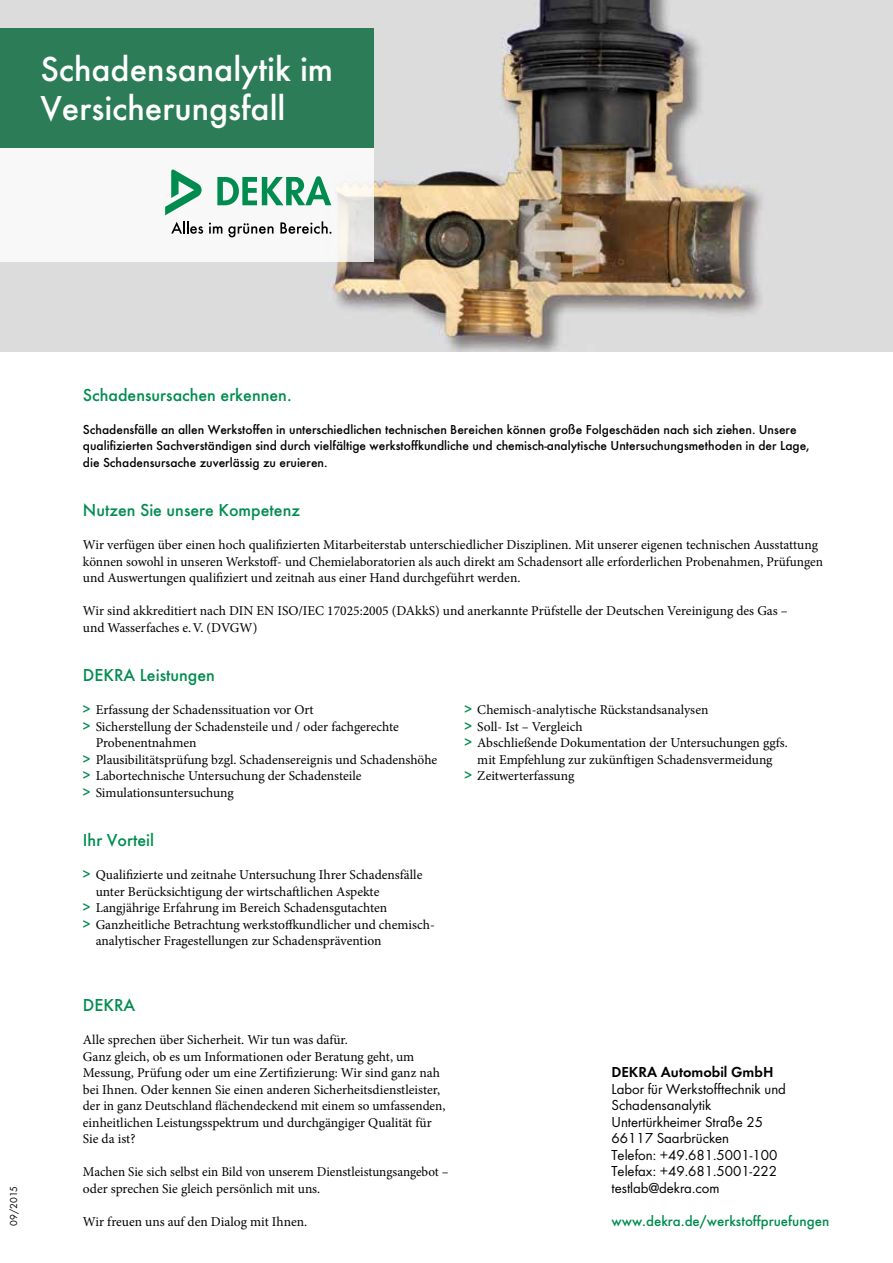
<style>
.page{position:relative;width:893px;height:1263px;background:#fff}
.page>*{position:absolute;margin:0;border:0;box-sizing:border-box;transform-origin:0 0}
.t1{font:500 36px/39px "Futura T";color:#fff}
.t2{font:500 18px "Futura T";color:#008c4f}
.t3{font:15px/16.5px "Futura T Boo";color:#000}
.t4{font:500 15px "Futura T";color:#008c4f}
.t5{font:15px "Futura T Dem";color:#000}
.t6{font:13.5px/16.5px "Minion Pro";color:#000}
.t7{font:500 13.5px/16.5px "Futura T";color:#000}
.t8{font:10.5px "Futura T Boo";color:#000}
.s1{font-family:"Futura T";font-weight:500;font-size:15px;color:#008c4f}
</style>
<div class="page">
<img style="left:0;top:0;width:893px;height:351px">
<div style="left:0;top:28px;width:374px;height:120px;background:#2c7c57"></div>
<svg style="left:0;top:148px;width:374px;height:114px"></svg>
<svg style="left:217px;top:176px;width:114px;height:29px"></svg>
<svg style="left:165px;top:170px;width:37px;height:45px"></svg>
<svg style="left:171px;top:221px;width:32px;height:13px"></svg>
<svg style="left:209px;top:223px;width:13px;height:11px"></svg>
<svg style="left:228px;top:223px;width:46px;height:14px"></svg>
<svg style="left:280px;top:221px;width:51px;height:13px"></svg>
<h1 class="t1" style="left:40px;top:49px;width:294px">Schadensanalytik im<br>Versicherungsfall</h1>
<p class="t8" style="left:8px;top:1226px;width:41px;rotate:-90deg">09/2015</p>
<h2 class="t2" style="left:83px;top:384px;width:210px">Schadensursachen erkennen.</h2>
<p class="t7" style="left:83px;top:421px;width:728px">Schadensfälle an allen Werkstoffen in unterschiedlichen technischen Bereichen können große Folgeschäden nach sich ziehen. Unsere qualifizierten Sachverständigen sind durch vielfältige werkstoffkundliche und chemisch-analytische Untersuchungsmethoden in der Lage, die Schadensursache zuverlässig zu eruieren.</p>
<h2 class="t2" style="left:83px;top:499px;width:219px">Nutzen Sie unsere Kompetenz</h2>
<p class="t6" style="left:83px;top:537px;width:742px">Wir verfügen über einen hoch qualifizierten Mitarbeiterstab unterschiedlicher Disziplinen. Mit unserer eigenen technischen Ausstattung können sowohl in unseren Werkstoff- und Chemielaboratorien als auch direkt am Schadensort alle erforderlichen Probenahmen, Prüfungen und Auswertungen qualifiziert und zeitnah aus einer Hand durchgeführt werden.</p>
<p class="t6" style="left:83px;top:602px;width:706px">Wir sind akkreditiert nach DIN EN ISO/IEC 17025:2005 (DAkkS) und anerkannte Prüfstelle der Deutschen Vereinigung des Gas – und Wasserfaches e.V. (DVGW)</p>
<h2 class="t2" style="left:83px;top:664px;width:134px">DEKRA Leistungen</h2>
<p class="t6" style="left:83px;top:702px;width:232px"><span class="s1">&gt;</span> Erfassung der Schadenssituation vor Ort</p>
<p class="t6" style="left:83px;top:718px;width:318px"><span class="s1">&gt;</span> Sicherstellung der Schadensteile und / oder fachgerechte</p>
<p class="t6" style="left:96px;top:735px;width:102px">Probenentnahmen</p>
<p class="t6" style="left:83px;top:751px;width:356px"><span class="s1">&gt;</span> Plausibilitätsprüfung bzgl. Schadensereignis und Schadenshöhe</p>
<p class="t6" style="left:83px;top:768px;width:280px"><span class="s1">&gt;</span> Labortechnische Untersuchung der Schadensteile</p>
<p class="t6" style="left:83px;top:784px;width:152px"><span class="s1">&gt;</span> Simulationsuntersuchung</p>
<p class="t6" style="left:465px;top:702px;width:245px"><span class="s1">&gt;</span> Chemisch-analytische Rückstandsanalysen</p>
<p class="t6" style="left:465px;top:718px;width:120px"><span class="s1">&gt;</span> Soll- Ist – Vergleich</p>
<p class="t6" style="left:465px;top:735px;width:325px"><span class="s1">&gt;</span> Abschließende Dokumentation der Untersuchungen ggfs.</p>
<p class="t6" style="left:477px;top:751px;width:297px">mit Empfehlung zur zukünftigen Schadensvermeidung</p>
<p class="t6" style="left:465px;top:768px;width:111px"><span class="s1">&gt;</span> Zeitwerterfassung</p>
<h2 class="t2" style="left:83px;top:829px;width:73px">Ihr Vorteil</h2>
<p class="t6" style="left:83px;top:867px;width:341px"><span class="s1">&gt;</span> Qualifizierte und zeitnahe Untersuchung Ihrer Schadensfälle</p>
<p class="t6" style="left:96px;top:883px;width:285px">unter Berücksichtigung der wirtschaftlichen Aspekte</p>
<p class="t6" style="left:83px;top:900px;width:306px"><span class="s1">&gt;</span> Langjährige Erfahrung im Bereich Schadensgutachten</p>
<p class="t6" style="left:83px;top:916px;width:353px"><span class="s1">&gt;</span> Ganzheitliche Betrachtung werkstoffkundlicher und chemisch-</p>
<p class="t6" style="left:96px;top:933px;width:287px">analytischer Fragestellungen zur Schadensprävention</p>
<h2 class="t2" style="left:83px;top:994px;width:54px">DEKRA</h2>
<p class="t6" style="left:83px;top:1032px;width:364px">Alle sprechen über Sicherheit. Wir tun was dafür.<br>Ganz gleich, ob es um Informationen oder Beratung geht, um Messung, Prüfung oder um eine Zertifizierung: Wir sind ganz nah bei Ihnen. Oder kennen Sie einen anderen Sicherheitsdienstleister, der in ganz Deutschland flächendeckend mit einem so umfassenden, einheitlichen Leistungsspektrum und durchgängiger Qualität für Sie da ist?</p>
<p class="t6" style="left:83px;top:1164px;width:367px">Machen Sie sich selbst ein Bild von unserem Dienstleistungsangebot – oder sprechen Sie gleich persönlich mit uns.</p>
<p class="t6" style="left:83px;top:1213px;width:226px">Wir freuen uns auf den Dialog mit Ihnen.</p>
<p class="t5" style="left:611px;top:1063px;width:163px">DEKRA Automobil GmbH</p>
<p class="t3" style="left:611px;top:1080px;width:176px">Labor für Werkstofftechnik und<br>Schadensanalytik<br>Untertürkheimer Straße 25<br>66117 Saarbrücken<br>Telefon: +49.681.5001-100<br>Telefax: +49.681.5001-222 testlab@dekra.com</p>
<p class="t4" style="left:611px;top:1212px;width:219px">www.dekra.de/werkstoffpruefungen</p>
</div>
